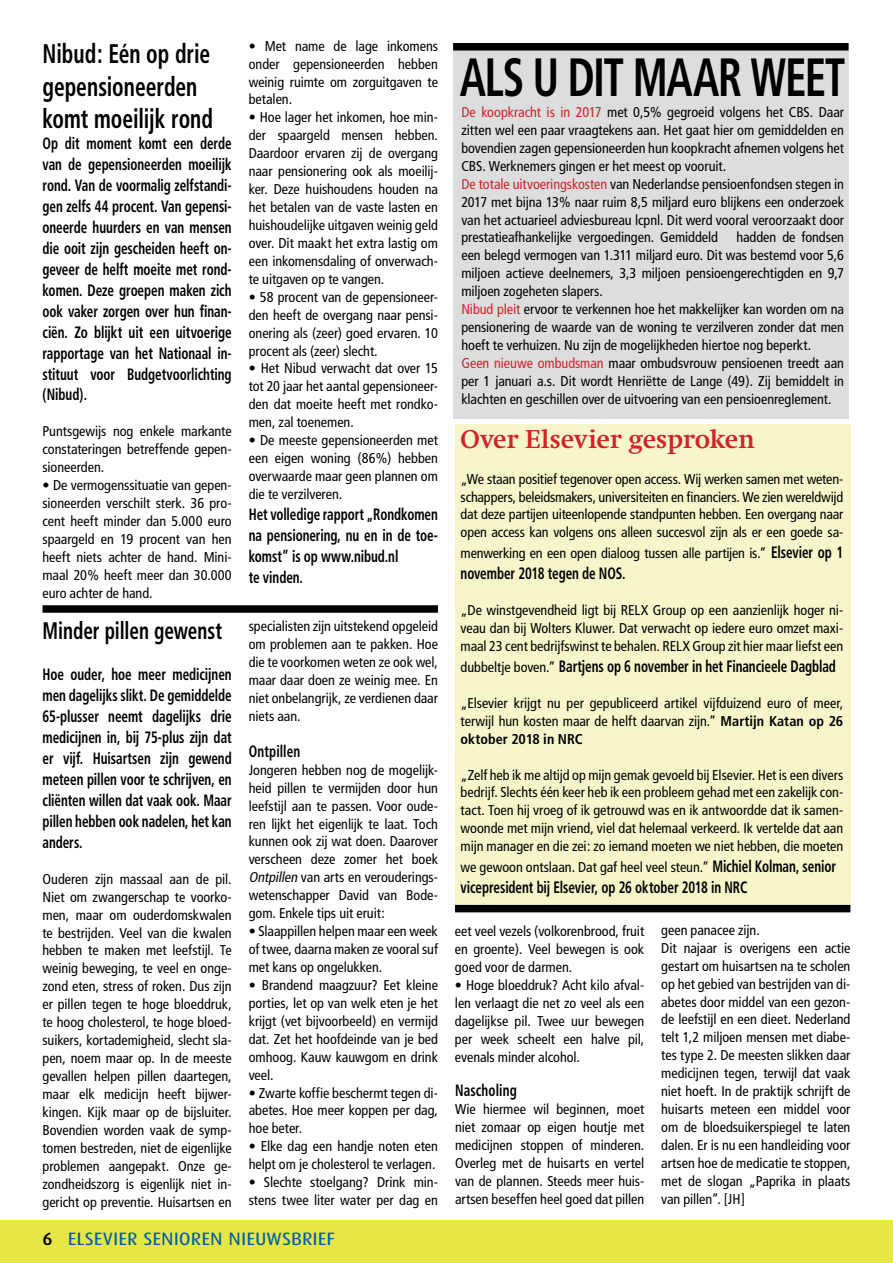
<style>
.page{position:relative;width:893px;height:1263px;background:#fff}
.page>*{position:absolute;margin:0;border:0;box-sizing:border-box;transform-origin:0 0}
.t1{font:700 condensed 53.85px "Frutiger";letter-spacing:-.03em;color:#000;scale:.8 1}
.t2{font:700 condensed 26.85px/32.8px "Frutiger";color:#000;scale:.8 1}
.t3{font:700 26.85px "Swift";letter-spacing:-.005em;color:#d2232a}
.t4{font:700 condensed 24px "Frutiger";color:#000;scale:.8 1}
.t5{font:18px "Dax Condensed";color:#005daa;scale:1.25 1}
.t6{font:700 condensed 16.5px/20.9px "Frutiger";letter-spacing:-.005em;color:#000;text-align:justify;scale:.8 1}
.t7{font:condensed 14.25px/18px "Frutiger";letter-spacing:-.005em;color:#000;text-align:justify}
.s1{font-style:italic}
.s2{font-weight:500;color:#000}
.s3{color:#d2232a}
.s4{font-weight:700;font-size:16.5px}
.s5{font-weight:400;font-size:14.25px}
.s6{font-weight:700}
</style>
<div class="page">
<div style="left:0;top:1220px;width:893px;height:43px;background:#e6e646"></div>
<div style="left:455px;top:425px;width:395px;height:480px;background:#f6f6ca"></div>
<div style="left:43px;top:605px;width:395px;height:8px;background:#000"></div>
<div style="left:453px;top:50px;width:396px;height:369px;background:#dcddde"></div>
<div style="left:453px;top:43px;width:396px;height:7px;background:#000"></div>
<div style="left:455px;top:905px;width:395px;height:7px;background:#000"></div>
<h2 class="t2" style="left:43px;top:37px;width:215px">Nibud: Eén op drie gepensioneerden komt moeilijk rond</h2>
<p class="t6" style="left:43px;top:133px;width:238px">Op dit moment komt een derde van de gepensioneerden moeilijk rond. Van de voormalig zelfstandi&shy;gen zelfs 44 procent. Van gepensi&shy;oneerde huurders en van mensen die ooit zijn gescheiden heeft on&shy;geveer de helft moeite met rond&shy;komen. Deze groepen maken zich ook vaker zorgen over hun finan&shy;ciën. Zo blijkt uit een uitvoerige rapportage van het Nationaal in&shy;stituut voor Budgetvoorlichting (Nibud).</p>
<p class="t7" style="left:43px;top:422px;width:191px">Puntsgewijs nog enkele markante constateringen betreffende gepen&shy;sioneerden.</p>
<p class="t7" style="left:43px;top:476px;width:191px">• De vermogenssituatie van gepen&shy;sioneerden verschilt sterk. 36 pro&shy;cent heeft minder dan 5.000 euro spaargeld en 19 procent van hen heeft niets achter de hand. Mini&shy;maal 20% heeft meer dan 30.000 euro achter de hand.</p>
<h3 class="t4" style="left:43px;top:616px;width:226px">Minder pillen gewenst</h3>
<p class="t6" style="left:43px;top:664px;width:238px">Hoe ouder, hoe meer medicijnen men dagelijks slikt. De gemiddelde 65-plusser neemt dagelijks drie medicijnen in, bij 75-plus zijn dat er vijf. Huisartsen zijn gewend meteen pillen voor te schrijven, en cliënten willen dat vaak ook. Maar pillen hebben ook nadelen, het kan anders.</p>
<p class="t7" style="left:43px;top:870px;width:191px">Ouderen zijn massaal aan de pil.<br>Niet om zwangerschap te voorko&shy;men, maar om ouderdomskwalen te bestrijden. Veel van die kwalen hebben te maken met leefstijl. Te weinig beweging, te veel en onge&shy;zond eten, stress of roken. Dus zijn er pillen tegen te hoge bloeddruk, te hoog cholesterol, te hoge bloed&shy;suikers, kortademigheid, slecht sla&shy;pen, noem maar op. In de meeste gevallen helpen pillen daartegen, maar elk medicijn heeft bijwer&shy;kingen. Kijk maar op de bijsluiter.<br>Bovendien worden vaak de symp&shy;tomen bestreden, niet de eigenlijke problemen aangepakt. Onze ge&shy;zondheidszorg is eigenlijk niet in&shy;gericht op preventie. Huisartsen en</p>
<p class="t7" style="left:249px;top:37px;width:191px">• Met name de lage inkomens onder gepensioneerden hebben weinig ruimte om zorguitgaven te betalen.</p>
<p class="t7" style="left:249px;top:109px;width:191px">• Hoe lager het inkomen, hoe min&shy;der spaargeld mensen hebben.<br>Daardoor ervaren zij de overgang naar pensionering ook als moeilij&shy;ker. Deze huishoudens houden na het betalen van de vaste lasten en huishoudelijke uitgaven weinig geld over. Dit maakt het extra lastig om een inkomensdaling of onverwach&shy;te uitgaven op te vangen.</p>
<p class="t7" style="left:249px;top:288px;width:191px">• 58 procent van de gepensioneer&shy;den heeft de overgang naar pensi&shy;onering als (zeer) goed ervaren. 10 procent als (zeer) slecht.</p>
<p class="t7" style="left:249px;top:360px;width:191px">• Het Nibud verwacht dat over 15 tot 20 jaar het aantal gepensioneer&shy;den dat moeite heeft met rondko&shy;men, zal toenemen.</p>
<p class="t7" style="left:249px;top:431px;width:191px">• De meeste gepensioneerden met een eigen woning (86%) hebben overwaarde maar geen plannen om die te verzilveren.</p>
<p class="t6" style="left:249px;top:504px;width:238px;text-align:left">Het volledige rapport „Rondkomen na pensionering, nu en in de toe&shy;komst” is op www.nibud.nl<br>te vinden.</p>
<p class="t7" style="left:249px;top:617px;width:191px">specialisten zijn uitstekend opgeleid om problemen aan te pakken. Hoe die te voorkomen weten ze ook wel, maar daar doen ze weinig mee. En niet onbelangrijk, ze verdienen daar niets aan.</p>
<p class="t6" style="left:249px;top:741px;width:66px">Ontpillen</p>
<p class="t7" style="left:249px;top:761px;width:191px">Jongeren hebben nog de mogelijk&shy;heid pillen te vermijden door hun leefstijl aan te passen. Voor oude&shy;ren lijkt het eigenlijk te laat. Toch kunnen ook zij wat doen. Daarover verscheen deze zomer het boek <span class="s1">Ontpillen</span> van arts en verouderings&shy;wetenschapper David van Bode&shy;gom. Enkele tips uit eruit:</p>
<p class="t7" style="left:249px;top:922px;width:191px">• Slaappillen helpen maar een week of twee, daarna maken ze vooral suf met kans op ongelukken.</p>
<p class="t7" style="left:249px;top:976px;width:191px">• Brandend maagzuur? Eet kleine porties, let op van welk eten je het krijgt (vet bijvoorbeeld) en vermijd dat. Zet het hoofdeinde van je bed omhoog. Kauw kauwgom en drink veel.</p>
<p class="t7" style="left:249px;top:1084px;width:191px">• Zwarte koffie beschermt tegen di&shy;abetes. Hoe meer koppen per dag, hoe beter.</p>
<p class="t7" style="left:249px;top:1137px;width:191px">• Elke dag een handje noten eten helpt om je cholesterol te verlagen.</p>
<p class="t7" style="left:249px;top:1173px;width:191px">• Slechte stoelgang? Drink min&shy;stens twee liter water per dag en</p>
<p class="t5" style="left:43px;top:1229px;width:235px"><span class="s2">6</span> ELSEVIER SENIOREN NIEUWSBRIEF</p>
<h1 class="t1" style="left:460px;top:46px;width:484px">ALS U DIT MAAR WEET</h1>
<p class="t7" style="left:461px;top:103px;width:384px;text-align:left"><span class="s3">De koopkracht is in 2017</span> met 0,5% gegroeid volgens het CBS. Daar zitten wel een paar vraagtekens aan. Het gaat hier om gemiddelden en bovendien zagen gepensioneerden hun koopkracht afnemen volgens het CBS. Werknemers gingen er het meest op vooruit.<br><span class="s3">De totale uitvoeringskosten</span> van Nederlandse pensioenfondsen stegen in 2017 met bijna 13% naar ruim 8,5 miljard euro blijkens een onderzoek van het actuarieel adviesbureau lcpnl. Dit werd vooral veroorzaakt door prestatieafhankelijke vergoedingen. Gemiddeld</p>
<p class="t7" style="left:461px;top:229px;width:384px;text-align:left;text-indent:275px">hadden de fondsen een belegd vermogen van 1.311 miljard euro. Dit was bestemd voor 5,6 miljoen actieve deelnemers, 3,3 miljoen pensioengerechtigden en 9,7 miljoen zogeheten slapers.<br><span class="s3">Nibud pleit</span> ervoor te verkennen hoe het makkelijker kan worden om na pensionering de waarde van de woning te verzilveren zonder dat men hoeft te verhuizen. Nu zijn de mogelijkheden hiertoe nog beperkt.<br><span class="s3">Geen nieuwe ombudsman</span> maar ombudsvrouw pensioenen treedt aan per 1 januari a.s. Dit wordt Henriëtte de Lange (49). Zij bemiddelt in klachten en geschillen over de uitvoering van een pensioenreglement.</p>
<h2 class="t3" style="left:461px;top:424px;width:296px">Over Elsevier gesproken</h2>
<p class="t7" style="left:461px;top:470px;width:384px">„We staan positief tegenover open access. Wij werken samen met weten&shy;schappers, beleidsmakers, universiteiten en financiers. We zien wereldwijd dat deze partijen uiteenlopende standpunten hebben. Een overgang naar open access kan volgens ons alleen succesvol zijn als er een goede sa-</p>
<p class="t7" style="left:461px;top:544px;width:384px">menwerking en een open dialoog tussen alle partijen is.” <span class="s4">Elsevier op 1</span></p>
<p class="t6" style="left:461px;top:563px;width:208px">november 2018 tegen de NOS.</p>
<p class="t7" style="left:461px;top:601px;width:384px">„De winstgevendheid ligt bij RELX Group op een aanzienlijk hoger ni&shy;veau dan bij Wolters Kluwer. Dat verwacht op iedere euro omzet maxi&shy;maal 23 cent bedrijfswinst te behalen. RELX Group zit hier maar liefst een</p>
<p class="t6" style="left:461px;top:656px;width:471px"><span class="s5">dubbeltje boven.”</span> Bartjens op 6 november in het Financieele Dagblad</p>
<p class="t7" style="left:461px;top:694px;width:384px">„Elsevier krijgt nu per gepubliceerd artikel vijfduizend euro of meer, terwijl hun kosten maar de helft daarvan zijn.” <span class="s6">Martijn Katan op 26 oktober 2018 in NRC</span></p>
<p class="t7" style="left:461px;top:766px;width:384px">„Zelf heb ik me altijd op mijn gemak gevoeld bij Elsevier. Het is een divers bedrijf. Slechts één keer heb ik een probleem gehad met een zakelijk con&shy;tact. Toen hij vroeg of ik getrouwd was en ik antwoordde dat ik samen&shy;woonde met mijn vriend, viel dat helemaal verkeerd. Ik vertelde dat aan mijn manager en die zei: zo iemand moeten we niet hebben, die moeten</p>
<p class="t7" style="left:461px;top:858px;width:377px">we gewoon ontslaan. Dat gaf heel veel steun.” <span class="s4">Michiel Kolman, senior</span></p>
<p class="t6" style="left:461px;top:877px;width:360px">vicepresident bij Elsevier, op 26 oktober 2018 in NRC</p>
<p class="t7" style="left:455px;top:922px;width:191px">eet veel vezels (volkorenbrood, fruit en groente). Veel bewegen is ook goed voor de darmen.</p>
<p class="t7" style="left:455px;top:976px;width:191px">• Hoge bloeddruk? Acht kilo afval&shy;len verlaagt die net zo veel als een dagelijkse pil. Twee uur bewegen per week scheelt een halve pil, evenals minder alcohol.</p>
<p class="t6" style="left:455px;top:1080px;width:79px">Nascholing</p>
<p class="t7" style="left:455px;top:1100px;width:191px">Wie hiermee wil beginnen, moet niet zomaar op eigen houtje met medicijnen stoppen of minderen.<br>Overleg met de huisarts en vertel van de plannen. Steeds meer huis&shy;artsen beseffen heel goed dat pillen</p>
<p class="t7" style="left:661px;top:921px;width:191px;text-align:left">geen panacee zijn.<br>Dit najaar is overigens een actie gestart om huisartsen na te scholen op het gebied van bestrijden van di&shy;abetes door middel van een gezon&shy;de leefstijl en een dieet. Nederland telt 1,2 miljoen mensen met diabe&shy;tes type 2. De meesten slikken daar medicijnen tegen, terwijl dat vaak niet hoeft. In de praktijk schrijft de huisarts meteen een middel voor om de bloedsuikerspiegel te laten dalen. Er is nu een handleiding voor artsen hoe de medicatie te stoppen, met de slogan „Paprika in plaats van pillen”. [JH]</p>
</div>
